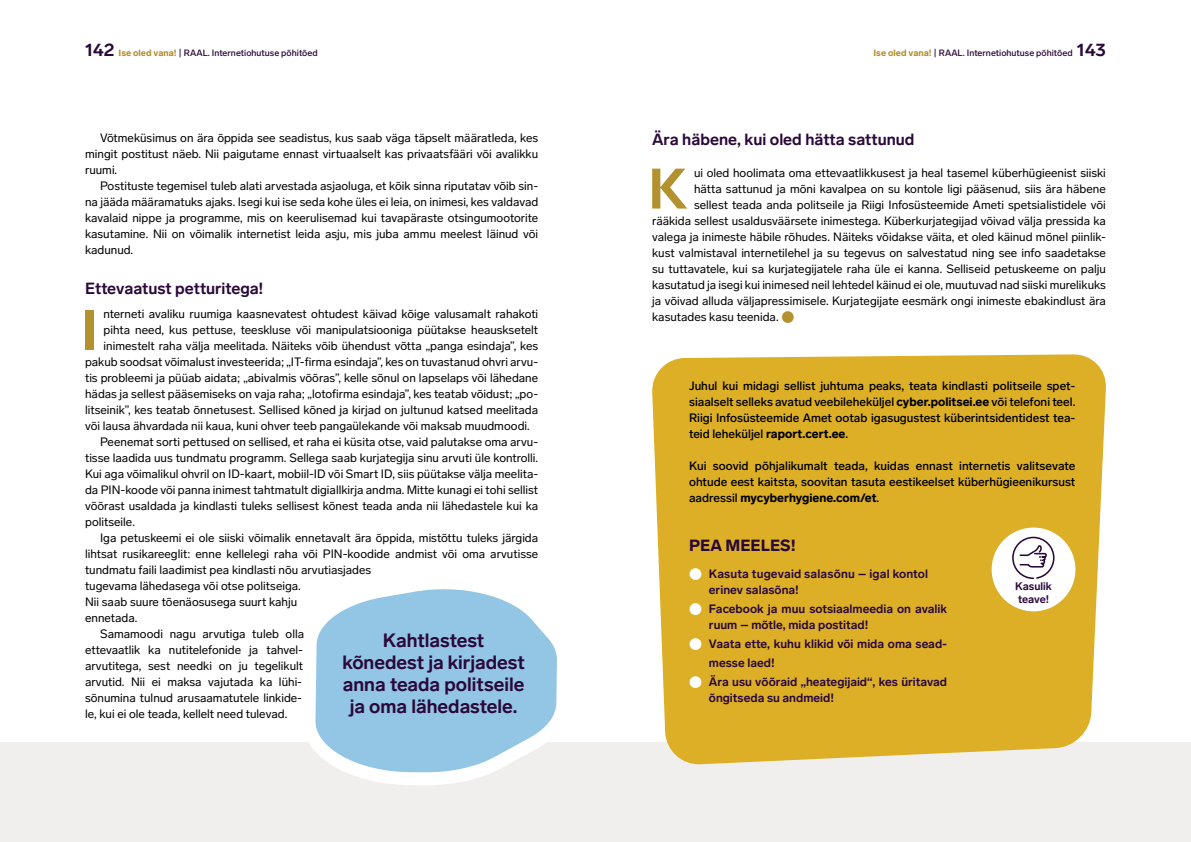
<style>
.page{position:relative;width:1191px;height:842px;background:#fff}
.page>*{position:absolute;margin:0;border:0;box-sizing:border-box;transform-origin:0 0}
.t1{font:700 60.5px "Cera PRO";color:#b4912f}
.t2{font:700 19px/22px "Lab Grotesque";color:#2a0839;text-align:center}
.t3{font:700 16px "Lab Grotesque";color:#2a0839}
.t4{font:900 16px "Lab Grotesque";color:#2a0839}
.t5{font:12px/16px "Lab Grotesque";color:#000;text-align:justify}
.t6{font:500 12px/16px "Lab Grotesque";color:#000;text-align:justify}
.t7{font:700 12px/16px "Lab Grotesque";color:#2a0839}
.t8{font:700 10.9px/12.4px "Lab Grotesque";letter-spacing:-.005em;color:#2a0839}
.t9{font:500 9px "Lab Grotesque";color:#2a0839}
.s1{font-weight:700;font-size:18px}
.s2{font-weight:900;color:#b4912f}
.s3{font-weight:300;color:#fff}
.s4{font-family:"Core Sans N Condensed";font-size:13px;color:#b4912f}
.s5{font-weight:900}
.s6{font-family:"Core Sans N Condensed";font-weight:400;font-size:13px;color:#fff}
</style>
<div class="page">
<div style="left:0;top:742px;width:1191px;height:100px;background:#f1efed"></div>
<svg style="left:309px;top:589px;width:248px;height:196px"></svg>
<svg style="left:652px;top:354px;width:454px;height:411px;background:#ddb334"></svg>
<div style="left:991px;top:528px;width:84px;height:83px;background:#fff;border-radius:50%"></div>
<svg style="left:1012px;top:536px;width:43px;height:44px"></svg>
<p class="t9" style="left:85px;top:47px;width:234px"><span class="s1">142</span> <span class="s2">Ise oled vana!</span> | RAAL. Internetiohutuse põhitõed</p>
<p class="t9" style="left:873px;top:47px;width:234px"><span class="s2">Ise oled vana!</span> | RAAL. Internetiohutuse põhitõed <span class="s1">143</span></p>
<p class="t5" style="left:85px;top:129px;width:454px;text-indent:15px">Võtmeküsimus on ära õppida see seadistus, kus saab väga täpselt määratleda, kes mingit postitust näeb. Nii paigutame ennast virtuaalselt kas privaatsfääri või avalikku ruumi.</p>
<p class="t5" style="left:85px;top:177px;width:455px;text-indent:15px">Postituste tegemisel tuleb alati arvestada asjaoluga, et kõik sinna riputatav võib sin&shy;na jääda määramatuks ajaks. Isegi kui ise seda kohe üles ei leia, on inimesi, kes valdavad kavalaid nippe ja programme, mis on keerulisemad kui tavapäraste otsingumootorite kasutamine. Nii on võimalik internetist leida asju, mis juba ammu meelest läinud või kadunud.</p>
<h3 class="t3" style="left:85px;top:278px;width:180px">Ettevaatust petturitega!</h3>
<h1 class="t1" style="left:80px;top:289px;width:29px">I<span class="s3">I</span></h1>
<p class="t5" style="left:104px;top:305px;width:436px">nterneti avaliku ruumiga kaasnevatest ohtudest käivad kõige valusamalt rahakoti</p>
<p class="t5" style="left:104px;top:321px;width:436px">pihta need, kus pettuse, teeskluse või manipulatsiooniga püütakse heausksetelt</p>
<p class="t5" style="left:104px;top:337px;width:436px">inimestelt raha välja meelitada. Näiteks võib ühendust võtta „panga esindaja”, kes</p>
<p class="t5" style="left:85px;top:353px;width:455px">pakub soodsat võimalust investeerida; „IT-firma esindaja”, kes on tuvastanud ohvri arvu-</p>
<p class="t5" style="left:85px;top:369px;width:455px">tis probleemi ja püüab aidata; „abivalmis võõras”, kelle sõnul on lapselaps või lähedane</p>
<p class="t5" style="left:85px;top:385px;width:454px">hädas ja sellest pääsemiseks on vaja raha; „lotofirma esindaja”, kes teatab võidust; „po-</p>
<p class="t5" style="left:85px;top:401px;width:454px">litseinik”, kes teatab õnnetusest. Sellised kõned ja kirjad on jultunud katsed meelitada</p>
<p class="t5" style="left:85px;top:417px;width:446px">või lausa ähvardada nii kaua, kuni ohver teeb pangaülekande või maksab muudmoodi.</p>
<p class="t5" style="left:100px;top:433px;width:439px">Peenemat sorti pettused on sellised, et raha ei küsita otse, vaid palutakse oma arvu-</p>
<p class="t5" style="left:85px;top:449px;width:454px">tisse laadida uus tundmatu programm. Sellega saab kurjategija sinu arvuti üle kontrolli.</p>
<p class="t5" style="left:85px;top:465px;width:455px">Kui aga võimalikul ohvril on ID-kaart, mobiil-ID või Smart ID, siis püütakse välja meelita-</p>
<p class="t5" style="left:85px;top:481px;width:454px">da PIN-koode või panna inimest tahtmatult digiallkirja andma. Mitte kunagi ei tohi sellist</p>
<p class="t5" style="left:85px;top:497px;width:454px">võõrast usaldada ja kindlasti tuleks sellisest kõnest teada anda nii lähedastele kui ka</p>
<p class="t5" style="left:85px;top:513px;width:51px">politseile.</p>
<p class="t5" style="left:100px;top:529px;width:439px">Iga petuskeemi ei ole siiski võimalik ennetavalt ära õppida, mistõttu tuleks järgida</p>
<p class="t5" style="left:85px;top:545px;width:455px">lihtsat rusikareeglit: enne kellelegi raha või PIN-koodide andmist või oma arvutisse</p>
<p class="t5" style="left:85px;top:561px;width:288px">tundmatu faili laadimist pea kindlasti nõu arvutiasjades</p>
<p class="t5" style="left:85px;top:577px;width:217px">tugevama lähedasega või otse politseiga.</p>
<p class="t5" style="left:85px;top:593px;width:214px">Nii saab suure tõenäosusega suurt kahju</p>
<p class="t5" style="left:85px;top:609px;width:54px">ennetada.</p>
<p class="t5" style="left:100px;top:625px;width:206px">Samamoodi nagu arvutiga tuleb olla</p>
<p class="t5" style="left:85px;top:641px;width:220px">ettevaatlik ka nutitelefonide ja tahvel-</p>
<p class="t5" style="left:85px;top:657px;width:220px">arvutitega, sest needki on ju tegelikult</p>
<p class="t5" style="left:85px;top:673px;width:219px">arvutid. Nii ei maksa vajutada ka lühi-</p>
<p class="t5" style="left:85px;top:689px;width:218px">sõnumina tulnud arusaamatutele linkide-</p>
<p class="t5" style="left:85px;top:705px;width:204px">le, kui ei ole teada, kellelt need tulevad.</p>
<h2 class="t2" style="left:342px;top:629px;width:184px">Kahtlastest kõnedest ja kirjadest anna teada politseile ja oma lähedastele.</h2>
<h3 class="t3" style="left:652px;top:129px;width:264px">Ära häbene, kui oled hätta sattunud</h3>
<h1 class="t1" style="left:647px;top:148px;width:52px">K<span class="s3">I</span></h1>
<p class="t5" style="left:694px;top:164px;width:413px">ui oled hoolimata oma ettevaatlikkusest ja heal tasemel küberhügieenist siiski</p>
<p class="t5" style="left:694px;top:180px;width:413px">hätta sattunud ja mõni kavalpea on su kontole ligi pääsenud, siis ära häbene</p>
<p class="t5" style="left:694px;top:196px;width:413px">sellest teada anda politseile ja Riigi Infosüsteemide Ameti spetsialistidele või</p>
<p class="t5" style="left:652px;top:212px;width:455px">rääkida sellest usaldusväärsete inimestega. Küberkurjategijad võivad välja pressida ka</p>
<p class="t5" style="left:652px;top:228px;width:455px">valega ja inimeste häbile rõhudes. Näiteks võidakse väita, et oled käinud mõnel piinlik-</p>
<p class="t5" style="left:652px;top:244px;width:455px">kust valmistaval internetilehel ja su tegevus on salvestatud ning see info saadetakse</p>
<p class="t5" style="left:652px;top:260px;width:455px">su tuttavatele, kui sa kurjategijatele raha üle ei kanna. Selliseid petuskeeme on palju</p>
<p class="t5" style="left:652px;top:276px;width:455px">kasutatud ja isegi kui inimesed neil lehtedel käinud ei ole, muutuvad nad siiski murelikuks</p>
<p class="t5" style="left:652px;top:292px;width:455px">ja võivad alluda väljapressimisele. Kurjategijate eesmärk ongi inimeste ebakindlust ära</p>
<p class="t5" style="left:652px;top:308px;width:144px">kasutades kasu teenida. <span class="s4">●</span></p>
<p class="t6" style="left:689px;top:378px;width:388px">Juhul kui midagi sellist juhtuma peaks, teata kindlasti politseile spet&shy;siaalselt selleks avatud veebileheküljel <span class="s5">cyber.politsei.ee</span> või telefoni teel.<br>Riigi Infosüsteemide Amet ootab igasugustest küberintsidentidest tea&shy;teid leheküljel <span class="s5">raport.cert.ee</span>.</p>
<p class="t6" style="left:689px;top:458px;width:388px">Kui soovid põhjalikumalt teada, kuidas ennast internetis valitsevate ohtude eest kaitsta, soovitan tasuta eestikeelset küberhügieenikursust aadressil <span class="s5">mycyberhygiene.com/et</span>.</p>
<h3 class="t4" style="left:689px;top:536px;width:108px">PEA MEELES!</h3>
<p class="t7" style="left:709px;top:566px;width:221px;text-indent:-20px"><span class="s6">●</span> Kasuta tugevaid salasõnu – igal kontol erinev salasõna!</p>
<p class="t7" style="left:709px;top:601px;width:240px;text-indent:-20px"><span class="s6">●</span> Facebook ja muu sotsiaalmeedia on avalik ruum – mõtle, mida postitad!</p>
<p class="t7" style="left:709px;top:634px;width:240px;line-height:19px;text-indent:-20px"><span class="s6">●</span> Vaata ette, kuhu klikid või mida oma sead&shy;messe laed!</p>
<p class="t7" style="left:709px;top:674px;width:240px;text-indent:-20px"><span class="s6">●</span> Ära usu võõraid „heategijaid“, kes üritavad õngitseda su andmeid!</p>
<p class="t8" style="left:1015px;top:580px;width:38px">Kasulik teave!</p>
</div>
